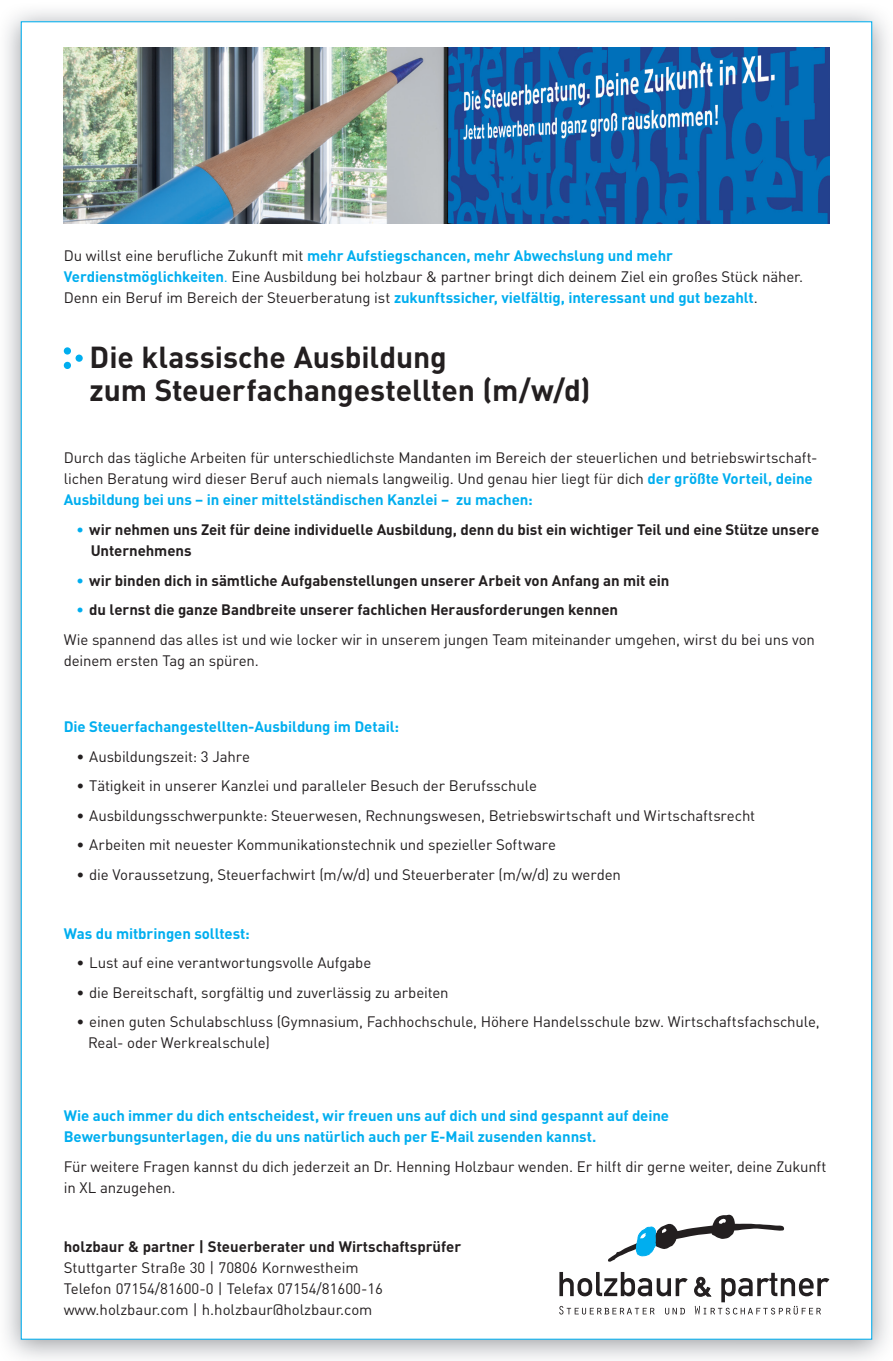
<style>
.page{position:relative;width:893px;height:1361px;background:#fff}
.page>*{position:absolute;margin:0;border:0;box-sizing:border-box;transform-origin:0 0}
.t1{font:700 30px/33px "DIN";letter-spacing:-.005em;color:#231f20}
.t2{font:15px/21px "DIN";letter-spacing:-.01em;color:#231f20}
.t3{font:700 15px "DIN";letter-spacing:-.005em;color:#231f20}
.t4{font:700 15px/21px "DIN";letter-spacing:-.01em;color:#00aeef}
.s1{font-weight:700;color:#00aeef}
.s2{color:#00aeef}
.s3{font-weight:700}
</style>
<div class="page">
<img style="left:6px;top:11px;width:881px;height:1348px">
<div style="left:21px;top:21px;width:851px;height:1318px;background:#fff;border:1px solid #00aeef"></div>
<img style="left:64px;top:47px;width:765px;height:176px">
<svg style="left:559px;top:1272px;width:129px;height:24px"></svg>
<svg style="left:559px;top:1306px;width:96px;height:8px"></svg>
<svg style="left:665px;top:1308px;width:20px;height:6px"></svg>
<svg style="left:694px;top:1272px;width:135px;height:42px"></svg>
<svg style="left:608px;top:1214px;width:177px;height:48px"></svg>
<div style="left:64px;top:347px;width:7px;height:7px;background:#00aeef;border-radius:50%"></div>
<div style="left:64px;top:362px;width:7px;height:7px;background:#00aeef;border-radius:50%"></div>
<div style="left:76px;top:354px;width:7px;height:8px;background:#00aeef;border-radius:50%"></div>
<p class="t2" style="left:64px;top:245px;width:741px">Du willst eine berufliche Zukunft mit <span class="s1">mehr Aufstiegschancen, mehr Abwechslung und mehr<br>Verdienstmöglichkeiten</span><span class="s2">.</span> Eine Ausbildung bei holzbaur &amp; partner bringt dich deinem Ziel ein großes Stück näher.<br>Denn ein Beruf im Bereich der Steuerberatung ist <span class="s1">zukunftssicher, vielfältig, interessant und gut bezahlt</span>.</p>
<h1 class="t1" style="left:90px;top:339px;width:502px">Die klassische Ausbildung<br>zum Steuerfachangestellten (m/w/d)</h1>
<p class="t2" style="left:64px;top:447px;width:755px">Durch das tägliche Arbeiten für unterschiedlichste Mandanten im Bereich der steuerlichen und betriebswirtschaft&shy;lichen Beratung wird dieser Beruf auch niemals langweilig. Und genau hier liegt für dich <span class="s1">der größte Vorteil, deine<br>Ausbildung bei uns – in einer mittelständischen Kanzlei – zu machen:</span></p>
<p class="t3" style="left:77px;top:519px;width:744px"><span class="s2">•</span> wir nehmen uns Zeit für deine individuelle Ausbildung, denn du bist ein wichtiger Teil und eine Stütze unsere</p>
<p class="t3" style="left:91px;top:541px;width:102px">Unternehmens</p>
<p class="t3" style="left:77px;top:570px;width:594px"><span class="s2">•</span> wir binden dich in sämtliche Aufgabenstellungen unserer Arbeit von Anfang an mit ein</p>
<p class="t2" style="left:64px;top:595px;width:753px;line-height:29.5px;text-indent:13px"><span class="s1">•</span> <span class="s3">du lernst die ganze Bandbreite unserer fachlichen Herausforderungen kennen<br></span>Wie spannend das alles ist und wie locker wir in unserem jungen Team miteinander umgehen, wirst du bei uns von</p>
<p class="t2" style="left:64px;top:649px;width:197px">deinem ersten Tag an spüren.</p>
<p class="t4" style="left:64px;top:715px;width:337px">Die Steuerfachangestellten-Ausbildung im Detail:</p>
<p class="t2" style="left:77px;top:745px;width:175px">• Ausbildungszeit: 3 Jahre</p>
<p class="t2" style="left:77px;top:775px;width:462px">• Tätigkeit in unserer Kanzlei und paralleler Besuch der Berufsschule</p>
<p class="t2" style="left:77px;top:804px;width:680px">• Ausbildungsschwerpunkte: Steuerwesen, Rechnungswesen, Betriebswirtschaft und Wirtschaftsrecht</p>
<p class="t2" style="left:77px;top:834px;width:481px">• Arbeiten mit neuester Kommunikationstechnik und spezieller Software</p>
<p class="t2" style="left:77px;top:863px;width:546px">• die Voraussetzung, Steuerfachwirt (m/w/d) und Steuerberater (m/w/d) zu werden</p>
<p class="t4" style="left:64px;top:922px;width:188px">Was du mitbringen solltest:</p>
<p class="t2" style="left:77px;top:952px;width:296px">• Lust auf eine verantwortungsvolle Aufgabe</p>
<p class="t2" style="left:77px;top:981px;width:374px">• die Bereitschaft, sorgfältig und zuverlässig zu arbeiten</p>
<p class="t2" style="left:88px;top:1011px;width:733px;text-indent:-12px">• einen guten Schulabschluss (Gymnasium, Fachhochschule, Höhere Handelsschule bzw. Wirtschaftsfachschule,<br>Real- oder Werkrealschule)</p>
<p class="t4" style="left:64px;top:1104px;width:607px">Wie auch immer du dich entscheidest, wir freuen uns auf dich und sind gespannt auf deine<br>Bewerbungsunterlagen, die du uns natürlich auch per E-Mail zusenden kannst.</p>
<p class="t2" style="left:64px;top:1155px;width:764px">Für weitere Fragen kannst du dich jederzeit an Dr. Henning Holzbaur wenden. Er hilft dir gerne weiter, deine Zukunft in XL anzugehen.</p>
<p class="t3" style="left:64px;top:1236px;width:399px">holzbaur &amp; partner | Steuerberater und Wirtschaftsprüfer</p>
<p class="t2" style="left:64px;top:1256px;width:321px">Stuttgarter Straße 30 | 70806 Kornwestheim<br>Telefon 07154/81600-0 | Telefax 07154/81600-16 www.holzbaur.com | h.holzbaur@holzbaur.com</p>
</div>
